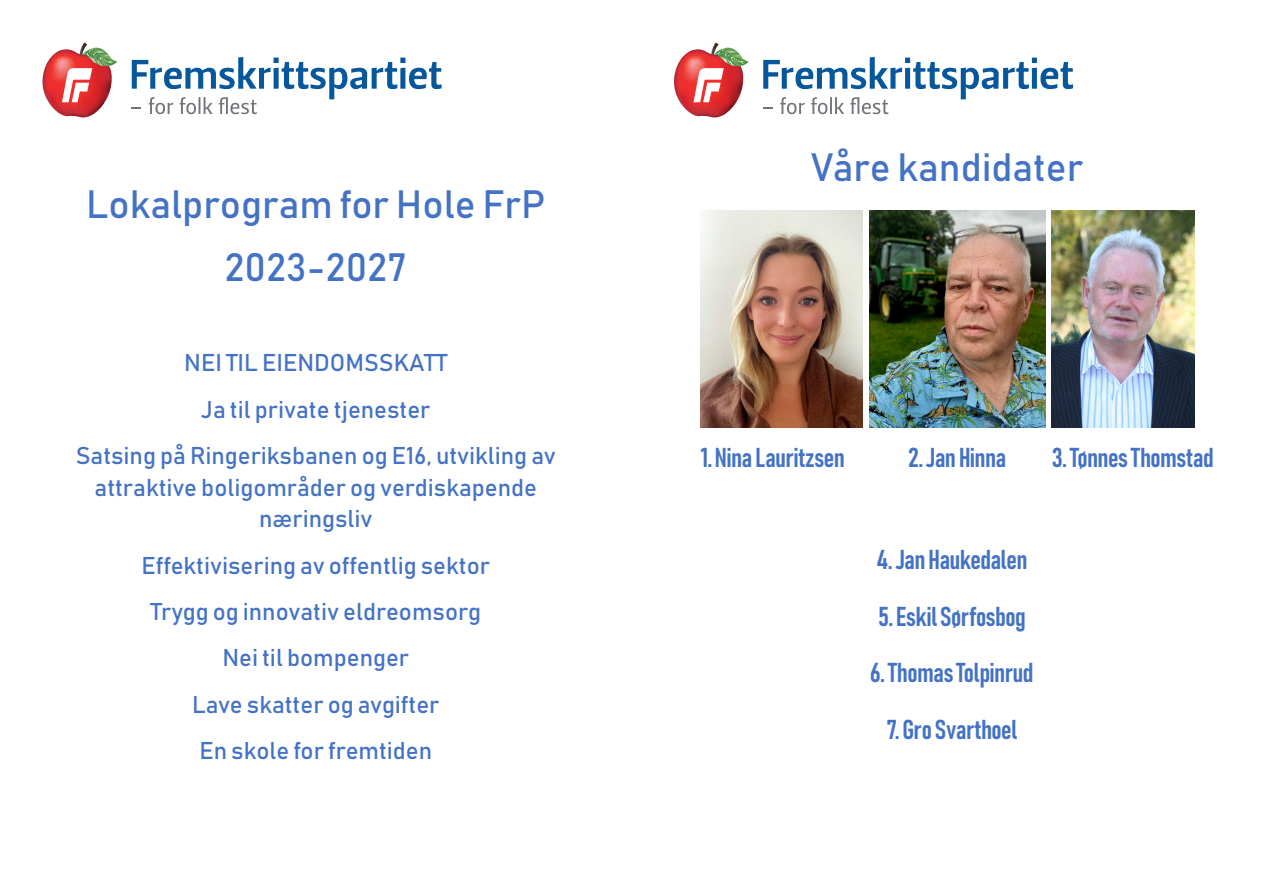
<style>
.page{position:relative;width:1263px;height:893px;background:#fff}
.page>*{position:absolute;margin:0;border:0;box-sizing:border-box;transform-origin:0 0}
.t1{font:39px/63px "Bahnschrift";color:#4472c4;text-align:center}
.t2{font:27px "Bahnschrift";letter-spacing:-.025em;color:#4472c4}
.t3{font:24px/46.3px "Bahnschrift";color:#4472c4;text-align:center}
</style>
<div class="page">
<img style="left:701px;top:210px;width:161px;height:217px">
<img style="left:869px;top:210px;width:176px;height:217px">
<img style="left:1051px;top:210px;width:144px;height:217px">
<svg style="left:763px;top:57px;width:310px;height:57px"></svg>
<svg style="left:674px;top:43px;width:75px;height:74px"></svg>
<svg style="left:131px;top:57px;width:311px;height:57px"></svg>
<svg style="left:42px;top:43px;width:75px;height:74px"></svg>
<h1 class="t1" style="left:86px;top:172px;width:461px">Lokalprogram for Hole FrP<br>2023-2027</h1>
<p class="t3" style="left:76px;top:339px;width:481px">NEI TIL EIENDOMSSKATT<br>Ja til private tjenester<br>Satsing på Ringeriksbanen og E16, utvikling av</p>
<p class="t3" style="left:95px;top:471px;width:444px;line-height:31.5px">attraktive boligområder og verdiskapende næringsliv</p>
<p class="t3" style="left:142px;top:541px;width:350px">Effektivisering av offentlig sektor<br>Trygg og innovativ eldreomsorg<br>Nei til bompenger<br>Lave skatter og avgifter<br>En skole for fremtiden</p>
<h1 class="t1" style="left:811px;top:135px;width:274px">Våre kandidater</h1>
<p class="t2" style="left:701px;top:441px;width:146px">1. Nina Lauritzsen</p>
<p class="t2" style="left:908px;top:441px;width:100px">2. Jan Hinna</p>
<p class="t2" style="left:1052px;top:441px;width:163px">3. Tønnes Thomstad</p>
<p class="t2" style="left:876px;top:542px;width:153px">4. Jan Haukedalen</p>
<p class="t2" style="left:878px;top:599px;width:149px">5. Eskil Sørfosbog</p>
<p class="t2" style="left:870px;top:655px;width:165px">6. Thomas Tolpinrud</p>
<p class="t2" style="left:887px;top:712px;width:132px">7. Gro Svarthoel</p>
</div>
